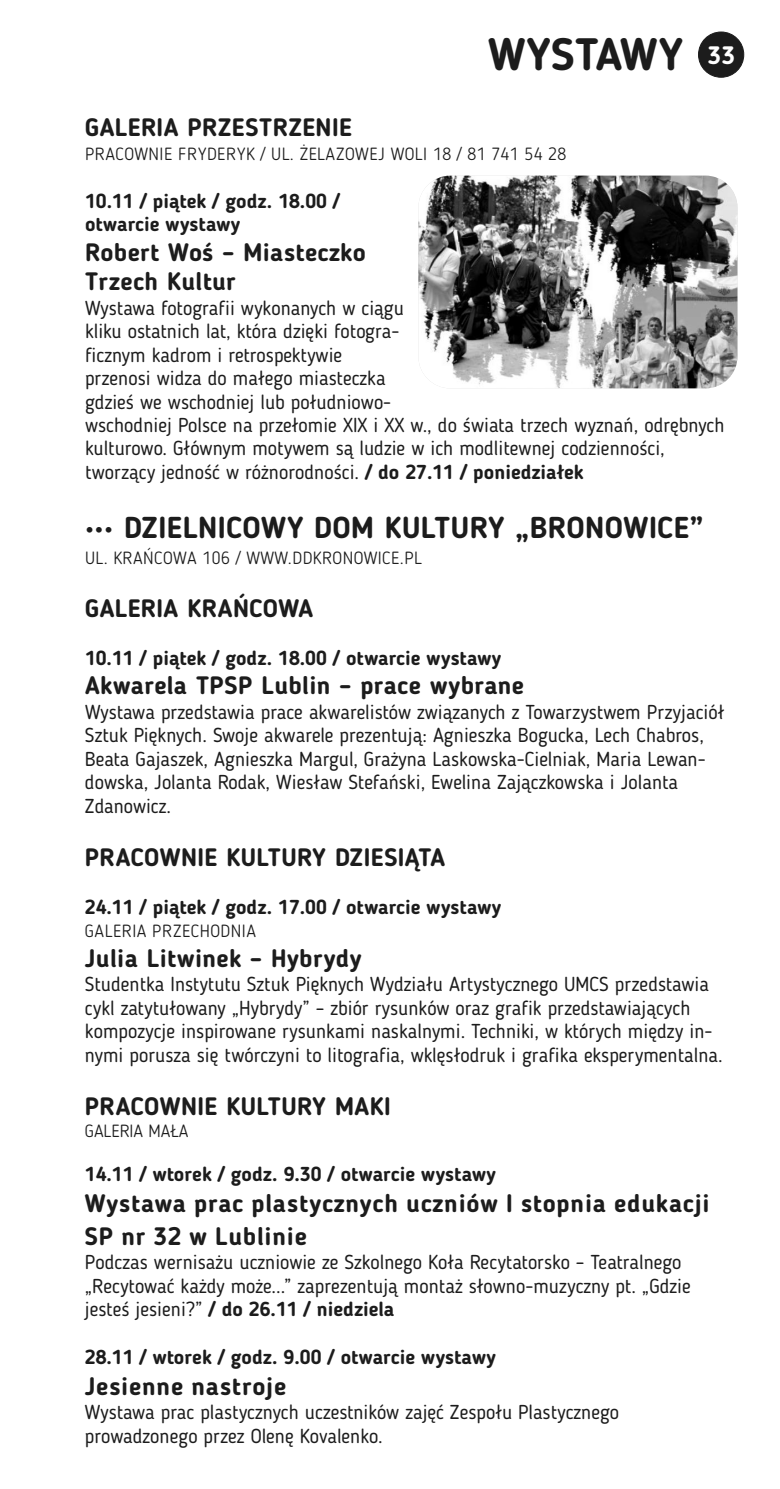
<style>
.page{position:relative;width:780px;height:1489px;background:#fff}
.page>*{position:absolute;margin:0;border:0;box-sizing:border-box;transform-origin:0 0}
.t1{font:700 45px "Blogger Sans";letter-spacing:.005em;color:#1c1c1c}
.t2{font:700 30px "Blogger Sans";letter-spacing:.015em;color:#1c1c1c}
.t3{font:700 25px/29.5px "Blogger Sans";letter-spacing:.02em;color:#1c1c1c}
.t4{font:20px/23.5px "Blogger Sans";color:#1c1c1c}
.t5{font:700 20px/23.5px "Blogger Sans";color:#1c1c1c}
.t6{font:300 17.5px "Blogger Sans";letter-spacing:.03em;color:#1c1c1c}
.t7{font:300 17.5px "Blogger Sans";color:#1c1c1c}
.s1{font-weight:700}
</style>
<div class="page">
<div style="left:698px;top:32px;width:46px;height:45px;background:#1c1c1c;border:1px solid #1c1c1c;border-radius:50%"></div>
<img style="left:418px;top:176px;width:319px;height:212px;border-radius:32px">
<h1 class="t1" style="left:488px;top:36px;width:248px">WYSTAWY <sup>33</sup></h1>
<p class="t3" style="left:85px;top:115px;width:268px">GALERIA PRZESTRZENIE</p>
<p class="t6" style="left:85px;top:147px;width:482px">PRACOWNIE FRYDERYK / UL. ŻELAZOWEJ WOLI 18 / 81 741 54 28</p>
<p class="t5" style="left:85px;top:191px;width:256px">10.11 / piątek / godz. 18.00 / otwarcie wystawy</p>
<p class="t3" style="left:85px;top:239px;width:282px">Robert Woś – Miasteczko<br>Trzech Kultur</p>
<p class="t4" style="left:85px;top:298px;width:641px">Wystawa fotografii wykonanych w ciągu<br>kliku ostatnich lat, która dzięki fotogra-<br>ficznym kadrom i retrospektywie<br>przenosi widza do małego miasteczka<br>gdzieś we wschodniej lub południowo-<br>wschodniej Polsce na przełomie XIX i XX w., do świata trzech wyznań, odrębnych kulturowo. Głównym motywem są ludzie w ich modlitewnej codzienności, tworzący jedność w różnorodności. <span class="s1">/ do 27.11 / poniedziałek</span></p>
<h2 class="t2" style="left:85px;top:515px;width:620px">••• DZIELNICOWY DOM KULTURY „BRONOWICE”</h2>
<p class="t6" style="left:85px;top:550px;width:338px">UL. KRAŃCOWA 106 / WWW.DDKRONOWICE.PL</p>
<p class="t3" style="left:85px;top:595px;width:230px">GALERIA KRAŃCOWA</p>
<p class="t5" style="left:85px;top:648px;width:418px">10.11 / piątek / godz. 18.00 / otwarcie wystawy</p>
<p class="t3" style="left:85px;top:673px;width:440px">Akwarela TPSP Lublin – prace wybrane</p>
<p class="t4" style="left:85px;top:702px;width:641px">Wystawa przedstawia prace akwarelistów związanych z Towarzystwem Przyjaciół Sztuk Pięknych. Swoje akwarele prezentują: Agnieszka Bogucka, Lech Chabros, Beata Gajaszek, Agnieszka Margul, Grażyna Laskowska-Cielniak, Maria Lewan&shy;dowska, Jolanta Rodak, Wiesław Stefański, Ewelina Zajączkowska i Jolanta Zdanowicz.</p>
<p class="t3" style="left:85px;top:844px;width:361px">PRACOWNIE KULTURY DZIESIĄTA</p>
<p class="t5" style="left:85px;top:896px;width:418px">24.11 / piątek / godz. 17.00 / otwarcie wystawy</p>
<p class="t6" style="left:85px;top:923px;width:172px">GALERIA PRZECHODNIA</p>
<p class="t3" style="left:85px;top:945px;width:278px">Julia Litwinek – Hybrydy</p>
<p class="t4" style="left:85px;top:974px;width:639px">Studentka Instytutu Sztuk Pięknych Wydziału Artystycznego UMCS przedstawia cykl zatytułowany „Hybrydy” – zbiór rysunków oraz grafik przedstawiających kompozycje inspirowane rysunkami naskalnymi. Techniki, w których między in&shy;nymi porusza się twórczyni to litografia, wklęsłodruk i grafika eksperymentalna.</p>
<p class="t3" style="left:85px;top:1093px;width:307px">PRACOWNIE KULTURY MAKI</p>
<p class="t7" style="left:85px;top:1123px;width:105px">GALERIA MAŁA</p>
<p class="t5" style="left:85px;top:1164px;width:412px">14.11 / wtorek / godz. 9.30 / otwarcie wystawy</p>
<p class="t3" style="left:85px;top:1189px;width:626px;line-height:32.5px">Wystawa prac plastycznych uczniów I stopnia edukacji<br>SP nr 32 w Lublinie</p>
<p class="t4" style="left:85px;top:1252px;width:607px">Podczas wernisażu uczniowie ze Szkolnego Koła Recytatorsko – Teatralnego „Recytować każdy może...” zaprezentują montaż słowno-muzyczny pt. „Gdzie jesteś jesieni?” <span class="s1">/ do 26.11 / niedziela</span></p>
<p class="t5" style="left:85px;top:1346px;width:412px">28.11 / wtorek / godz. 9.00 / otwarcie wystawy</p>
<p class="t3" style="left:85px;top:1373px;width:203px">Jesienne nastroje</p>
<p class="t4" style="left:85px;top:1402px;width:535px">Wystawa prac plastycznych uczestników zajęć Zespołu Plastycznego prowadzonego przez Olenę Kovalenko.</p>
</div>
